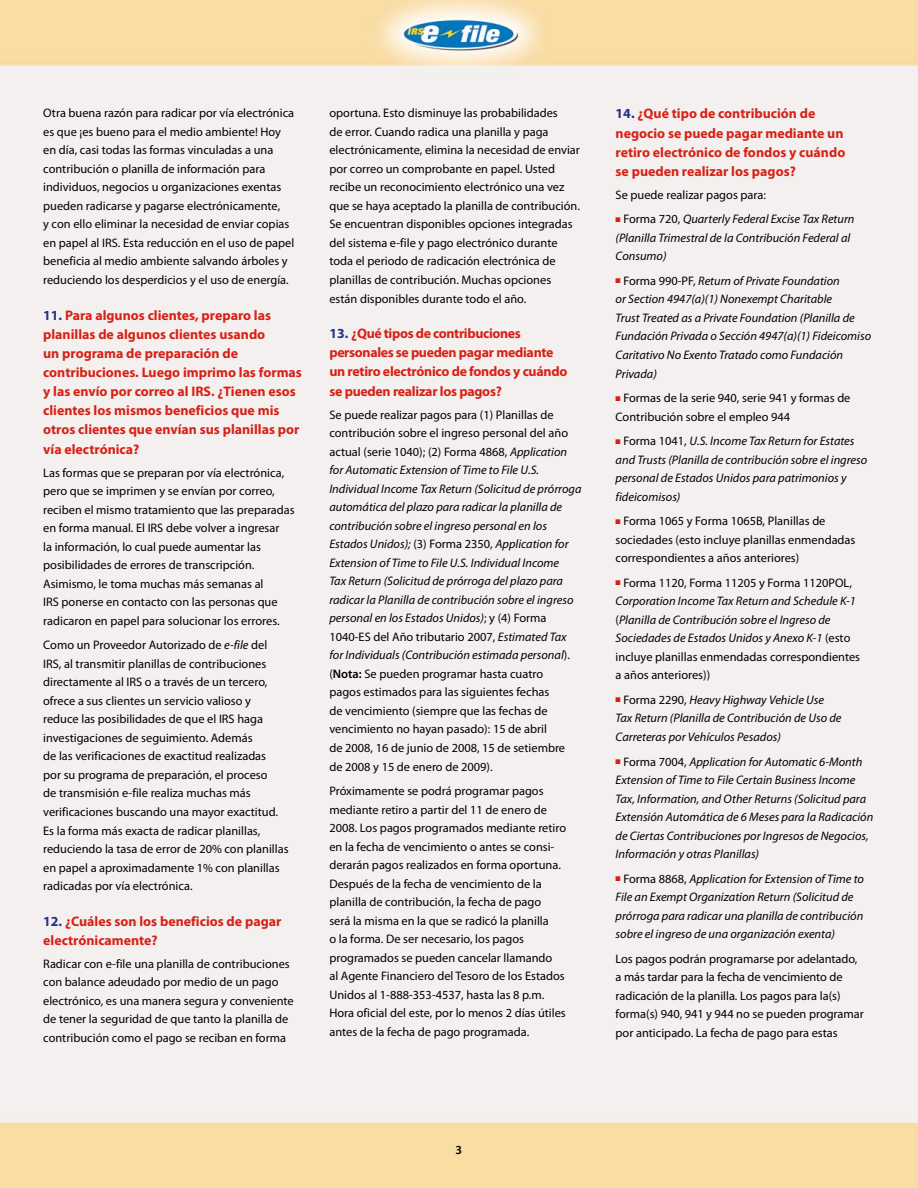
<style>
.page{position:relative;width:918px;height:1188px;background:#fff}
.page>*{position:absolute;margin:0;border:0;box-sizing:border-box;transform-origin:0 0}
.t1{font:700 13.8px/19px "Myriad Pro";color:#d72116}
.t2{font:700 13.8px/19.2px "Myriad Pro";letter-spacing:-.02em;color:#d72116}
.t3{font:12.3px/18.6px "Myriad Pro";color:#000}
.t4{font:italic 12.3px/18.6px "Myriad Pro";color:#000}
.t5{font:600 12.3px "Myriad Pro";color:#000}
.s1{color:#243285}
.s2{font-style:italic}
.s3{font-style:normal}
.s4{font-weight:600;font-style:normal}
.s5{color:#d72116}
</style>
<div class="page">
<img style="left:0;top:0;width:918px;height:1188px">
<p class="t3" style="left:43px;top:104px;width:253px">Otra buena razón para radicar por vía electrónica es que ¡es bueno para el medio ambiente! Hoy en día, casi todas las formas vinculadas a una contribución o planilla de información para individuos, negocios u organizaciones exentas pueden radicarse y pagarse electrónicamente,<br>y con ello eliminar la necesidad de enviar copias en papel al IRS. Esta reducción en el uso de papel beneficia al medio ambiente salvando árboles y reduciendo los desperdicios y el uso de energía.</p>
<p class="t1" style="left:43px;top:306px;width:260px"><span class="s1">11.</span> Para algunos clientes, preparo las planillas de algunos clientes usando<br>un programa de preparación de contribuciones. Luego imprimo las formas y las envío por correo al IRS. ¿Tienen esos clientes los mismos beneficios que mis otros clientes que envían sus planillas por vía electrónica?</p>
<p class="t3" style="left:43px;top:463px;width:253px">Las formas que se preparan por vía electrónica, pero que se imprimen y se envían por correo, reciben el mismo tratamiento que las preparadas en forma manual. El IRS debe volver a ingresar<br>la información, lo cual puede aumentar las posibilidades de errores de transcripción.<br>Asimismo, le toma muchas más semanas al<br>IRS ponerse en contacto con las personas que radicaron en papel para solucionar los errores.</p>
<p class="t3" style="left:43px;top:636px;width:247px">Como un Proveedor Autorizado de <span class="s2">e-file</span> del IRS, al transmitir planillas de contribuciones directamente al IRS o a través de un tercero, ofrece a sus clientes un servicio valioso y reduce las posibilidades de que el IRS haga investigaciones de seguimiento. Además<br>de las verificaciones de exactitud realizadas<br>por su programa de preparación, el proceso<br>de transmisión e-file realiza muchas más verificaciones buscando una mayor exactitud.<br>Es la forma más exacta de radicar planillas, reduciendo la tasa de error de 20% con planillas en papel a aproximadamente 1% con planillas radicadas por vía electrónica.</p>
<p class="t1" style="left:43px;top:912px;width:240px"><span class="s1">12.</span> ¿Cuáles son los beneficios de pagar electrónicamente?</p>
<p class="t3" style="left:43px;top:955px;width:252px">Radicar con e-file una planilla de contribuciones con balance adeudado por medio de un pago electrónico, es una manera segura y conveniente de tener la seguridad de que tanto la planilla de contribución como el pago se reciban en forma</p>
<p class="t3" style="left:329px;top:104px;width:252px">oportuna. Esto disminuye las probabilidades<br>de error. Cuando radica una planilla y paga electrónicamente, elimina la necesidad de enviar por correo un comprobante en papel. Usted recibe un reconocimiento electrónico una vez que se haya aceptado la planilla de contribución.<br>Se encuentran disponibles opciones integradas del sistema e-file y pago electrónico durante toda el periodo de radicación electrónica de planillas de contribución. Muchas opciones están disponibles durante todo el año.</p>
<p class="t2" style="left:329px;top:324px;width:239px"><span class="s1">13.</span> ¿Qué tipos de contribuciones personales se pueden pagar mediante un retiro electrónico de fondos y cuándo se pueden realizar los pagos?</p>
<p class="t4" style="left:329px;top:405px;width:254px"><span class="s3">Se puede realizar pagos para (1) Planillas de contribución sobre el ingreso personal del año actual (serie 1040); (2) Forma 4868,</span> Application for Automatic Extension of Time to File U.S.<br>Individual Income Tax Return (Solicitud de prórroga automática del plazo para radicar la planilla de contribución sobre el ingreso personal en los Estados Unidos); <span class="s3">(3) Forma 2350,</span> Application for Extension of Time to File U.S. Individual Income<br>Tax Return (Solicitud de prórroga del plazo para radicar la Planilla de contribución sobre el ingreso personal en los Estados Unidos)<span class="s3">; y (4) Forma 1040-ES del Año tributario 2007,</span> Estimated Tax for Individuals (Contribución estimada personal<span class="s3">). (</span><span class="s4">Nota:</span> <span class="s3">Se pueden programar hasta cuatro<br>pagos estimados para las siguientes fechas<br>de vencimiento (siempre que las fechas de vencimiento no hayan pasado): 15 de abril<br>de 2008, 16 de junio de 2008, 15 de setiembre<br>de 2008 y 15 de enero de 2009).</span></p>
<p class="t3" style="left:329px;top:782px;width:238px">Próximamente se podrá programar pagos mediante retiro a partir del 11 de enero de 2008. Los pagos programados mediante retiro en la fecha de vencimiento o antes se consi&shy;derarán pagos realizados en forma oportuna.<br>Después de la fecha de vencimiento de la planilla de contribución, la fecha de pago<br>será la misma en la que se radicó la planilla<br>o la forma. De ser necesario, los pagos programados se pueden cancelar llamando<br>al Agente Financiero del Tesoro de los Estados Unidos al 1-888-353-4537, hasta las 8 p.m.<br>Hora oficial del este, por lo menos 2 días útiles antes de la fecha de pago programada.</p>
<p class="t1" style="left:616px;top:104px;width:231px"><span class="s1">14.</span> ¿Qué tipo de contribución de negocio se puede pagar mediante un retiro electrónico de fondos y cuándo se pueden realizar los pagos?</p>
<p class="t3" style="left:616px;top:186px;width:152px">Se puede realizar pagos para:</p>
<p class="t4" style="left:616px;top:210px;width:240px"><span class="s5">■</span> <span class="s3">Forma 720,</span> Quarterly Federal Excise Tax Return (Planilla Trimestral de la Contribución Federal al<br>Consumo)</p>
<p class="t4" style="left:616px;top:272px;width:257px"><span class="s5">■</span> <span class="s3">Forma 990-PF,</span> Return of Private Foundation<br>or Section 4947(a)(1) Nonexempt Charitable<br>Trust Treated as a Private Foundation (Planilla de Fundación Privada o Sección 4947(a)(1) Fideicomiso Caritativo No Exento Tratado como Fundación Privada)</p>
<p class="t3" style="left:616px;top:389px;width:236px"><span class="s5">■</span> Formas de la serie 940, serie 941 y formas de<br>Contribución sobre el empleo 944</p>
<p class="t4" style="left:616px;top:432px;width:253px"><span class="s5">■</span> <span class="s3">Forma 1041,</span> U.S. Income Tax Return for Estates and Trusts (Planilla de contribución sobre el ingreso personal de Estados Unidos para patrimonios y fideicomisos)</p>
<p class="t3" style="left:616px;top:512px;width:241px"><span class="s5">■</span> Forma 1065 y Forma 1065B, Planillas de sociedades (esto incluye planillas enmendadas correspondientes a años anteriores)</p>
<p class="t4" style="left:616px;top:574px;width:246px"><span class="s5">■</span> <span class="s3">Forma 1120, Forma 11205 y Forma 1120POL, </span>Corporation Income Tax Return and Schedule K-1 <span class="s3">(</span>Planilla de Contribución sobre el Ingreso de Sociedades de Estados Unidos y Anexo K-1 <span class="s3">(esto incluye planillas enmendadas correspondientes a años anteriores))</span></p>
<p class="t4" style="left:616px;top:691px;width:227px"><span class="s5">■</span> <span class="s3">Forma 2290,</span> Heavy Highway Vehicle Use<br>Tax Return (Planilla de Contribución de Uso de<br>Carreteras por Vehículos Pesados)</p>
<p class="t4" style="left:616px;top:752px;width:259px"><span class="s5">■</span> <span class="s3">Forma 7004,</span> Application for Automatic 6-Month Extension of Time to File Certain Business Income Tax, Information, and Other Returns (Solicitud para Extensión Automática de 6 Meses para la Radicación de Ciertas Contribuciones por Ingresos de Negocios, Información y otras Planillas)</p>
<p class="t4" style="left:616px;top:870px;width:250px"><span class="s5">■</span> <span class="s3">Forma 8868,</span> Application for Extension of Time to File an Exempt Organization Return (Solicitud de prórroga para radicar una planilla de contribución sobre el ingreso de una organización exenta)</p>
<p class="t3" style="left:616px;top:950px;width:250px">Los pagos podrán programarse por adelantado, a más tardar para la fecha de vencimiento de radicación de la planilla. Los pagos para la(s) forma(s) 940, 941 y 944 no se pueden programar por anticipado. La fecha de pago para estas</p>
<p class="t5" style="left:456px;top:1143px;width:8px">3</p>
</div>
